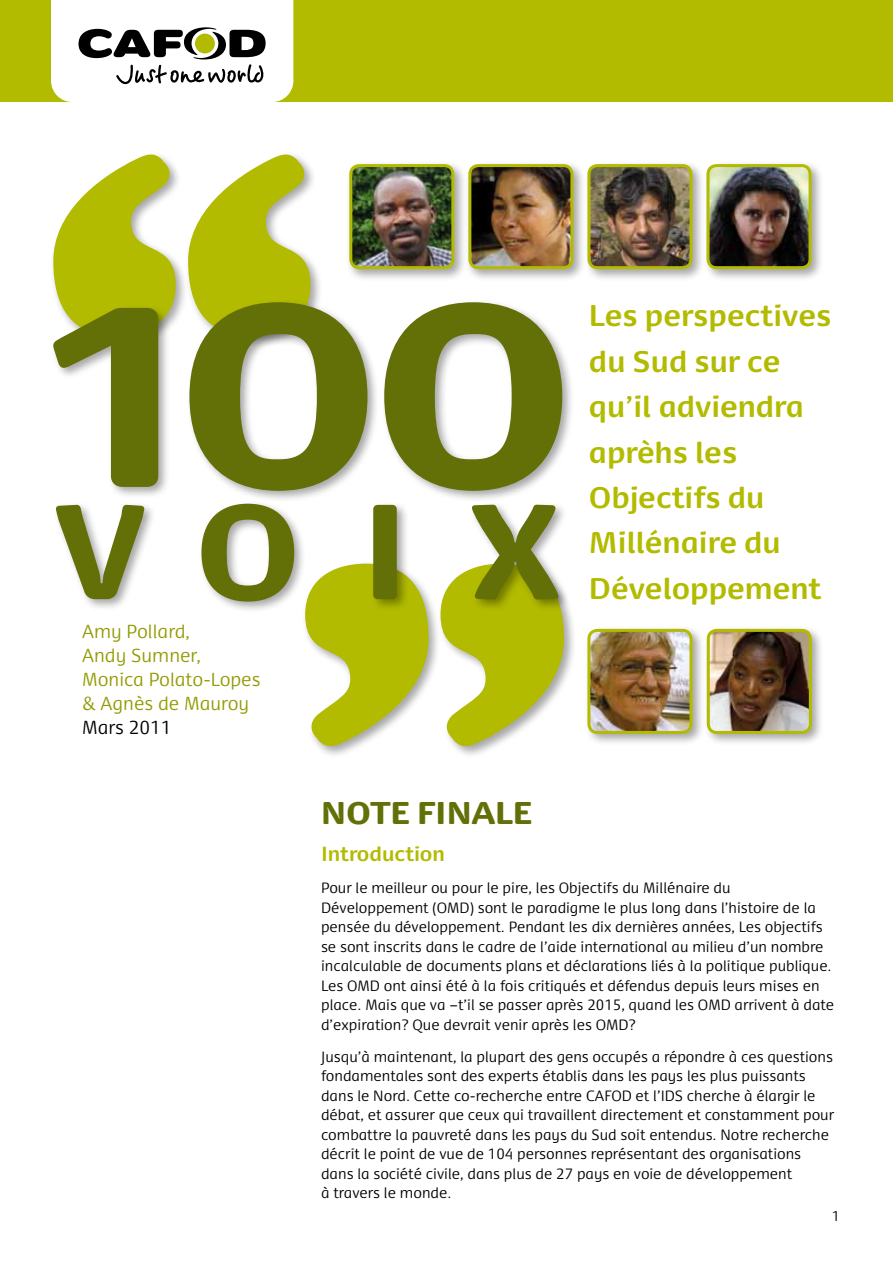
<style>
.page{position:relative;width:893px;height:1263px;background:#fff}
.page>*{position:absolute;margin:0;border:0;box-sizing:border-box;transform-origin:0 0}
.t1{font:700 328.5px "Dancer";color:#636f07}
.t2{font:900 128.4px "Dancer";color:#636f07}
.t3{font:900 30px "Dancer";color:#636f07}
.t4{font:700 28.5px/45.3px "Dancer";color:#b2bb00}
.t5{font:700 19.5px "Dancer TF";color:#b2bb00}
.t6{font:300 18px/24px "Dancer TF";color:#929b00}
.t7{font:300 18px "Dancer TF";color:#000}
.t8{font:300 14.25px/19.5px "Dancer TF";color:#000}
.t9{font:300 13.5px "Dancer TF";color:#000}
</style>
<div class="page">
<div style="left:0;top:0;width:893px;height:102px;background:#b2bb00"></div>
<svg style="left:51px;top:0;width:242px;height:102px"></svg>
<div style="left:301px;top:560px;width:275px;height:199px;background:#000;opacity:.35"></div>
<svg style="left:440px;top:614px;width:124px;height:134px"></svg>
<svg style="left:305px;top:614px;width:124px;height:134px"></svg>
<div style="left:50px;top:151px;width:138px;height:197px;background:#000;opacity:.35"></div>
<svg style="left:53px;top:152px;width:123px;height:146px"></svg>
<div style="left:184px;top:151px;width:139px;height:197px;background:#000;opacity:.35"></div>
<svg style="left:188px;top:152px;width:123px;height:146px"></svg>
<div style="left:50px;top:298px;width:524px;height:205px;background:#000;opacity:.35"></div>
<div style="left:52px;top:500px;width:518px;height:114px;background:#000;opacity:.35"></div>
<div style="left:703px;top:160px;width:121px;height:122px;background:#000;opacity:.35"></div>
<img style="left:708px;top:166px;width:102px;height:102px">
<div style="left:706px;top:164px;width:105px;height:105px;border:3px solid #b2bb00;border-radius:9px"></div>
<div style="left:584px;top:160px;width:121px;height:122px;background:#000;opacity:.35"></div>
<img style="left:589px;top:166px;width:102px;height:102px">
<div style="left:587px;top:164px;width:105px;height:105px;border:3px solid #b2bb00;border-radius:9px"></div>
<div style="left:703px;top:625px;width:121px;height:122px;background:#000;opacity:.35"></div>
<img style="left:708px;top:630px;width:102px;height:102px">
<div style="left:707px;top:629px;width:105px;height:105px;border:3px solid #b2bb00;border-radius:9px"></div>
<div style="left:346px;top:160px;width:121px;height:122px;background:#000;opacity:.35"></div>
<img style="left:351px;top:166px;width:102px;height:102px">
<div style="left:349px;top:164px;width:105px;height:105px;border:3px solid #b2bb00;border-radius:9px"></div>
<div style="left:465px;top:160px;width:121px;height:122px;background:#000;opacity:.35"></div>
<img style="left:470px;top:166px;width:102px;height:102px">
<div style="left:468px;top:164px;width:105px;height:105px;border:3px solid #b2bb00;border-radius:9px"></div>
<div style="left:584px;top:625px;width:121px;height:122px;background:#000;opacity:.35"></div>
<img style="left:589px;top:630px;width:102px;height:102px">
<div style="left:587px;top:629px;width:105px;height:105px;border:3px solid #b2bb00;border-radius:9px"></div>
<h1 class="t1" style="left:53px;top:151px;width:531px">100</h1>
<h2 class="t2" style="left:53px;top:466px;width:510px">VOIX</h2>
<p class="t6" style="left:82px;top:619px;width:180px">Amy Pollard,<br>Andy Sumner,<br>Monica Polato-Lopes &amp; Agnès de Mauroy</p>
<p class="t7" style="left:82px;top:716px;width:91px">Mars 2011</p>
<h3 class="t3" style="left:321px;top:793px;width:213px">NOTE FINALE</h3>
<h3 class="t4" style="left:589px;top:292px;width:244px">Les perspectives du Sud sur ce qu’il adviendra aprèhs les<br>Objectifs du<br>Millénaire du<br>Développement</h3>
<h3 class="t5" style="left:321px;top:841px;width:125px">Introduction</h3>
<p class="t8" style="left:321px;top:878px;width:515px">Pour le meilleur ou pour le pire, les Objectifs du Millénaire du Développement (OMD) sont le paradigme le plus long dans l’histoire de la pensée du développement. Pendant les dix dernières années, Les objectifs se sont inscrits dans le cadre de l’aide international au milieu d’un nombre incalculable de documents plans et déclarations liés à la politique publique.<br>Les OMD ont ainsi été à la fois critiqués et défendus depuis leurs mises en place. Mais que va –t’il se passer après 2015, quand les OMD arrivent à date d’expiration? Que devrait venir après les OMD?</p>
<p class="t8" style="left:321px;top:1046px;width:515px">Jusqu’à maintenant, la plupart des gens occupés a répondre à ces questions fondamentales sont des experts établis dans les pays les plus puissants dans le Nord. Cette co-recherche entre CAFOD et l’IDS cherche à élargir le débat, et assurer que ceux qui travaillent directement et constamment pour combattre la pauvreté dans les pays du Sud soit entendus. Notre recherche décrit le point de vue de 104 personnes représentant des organisations dans la société civile, dans plus de 27 pays en voie de développement<br>à travers le monde.</p>
<p class="t9" style="left:832px;top:1207px;width:10px">1</p>
</div>
